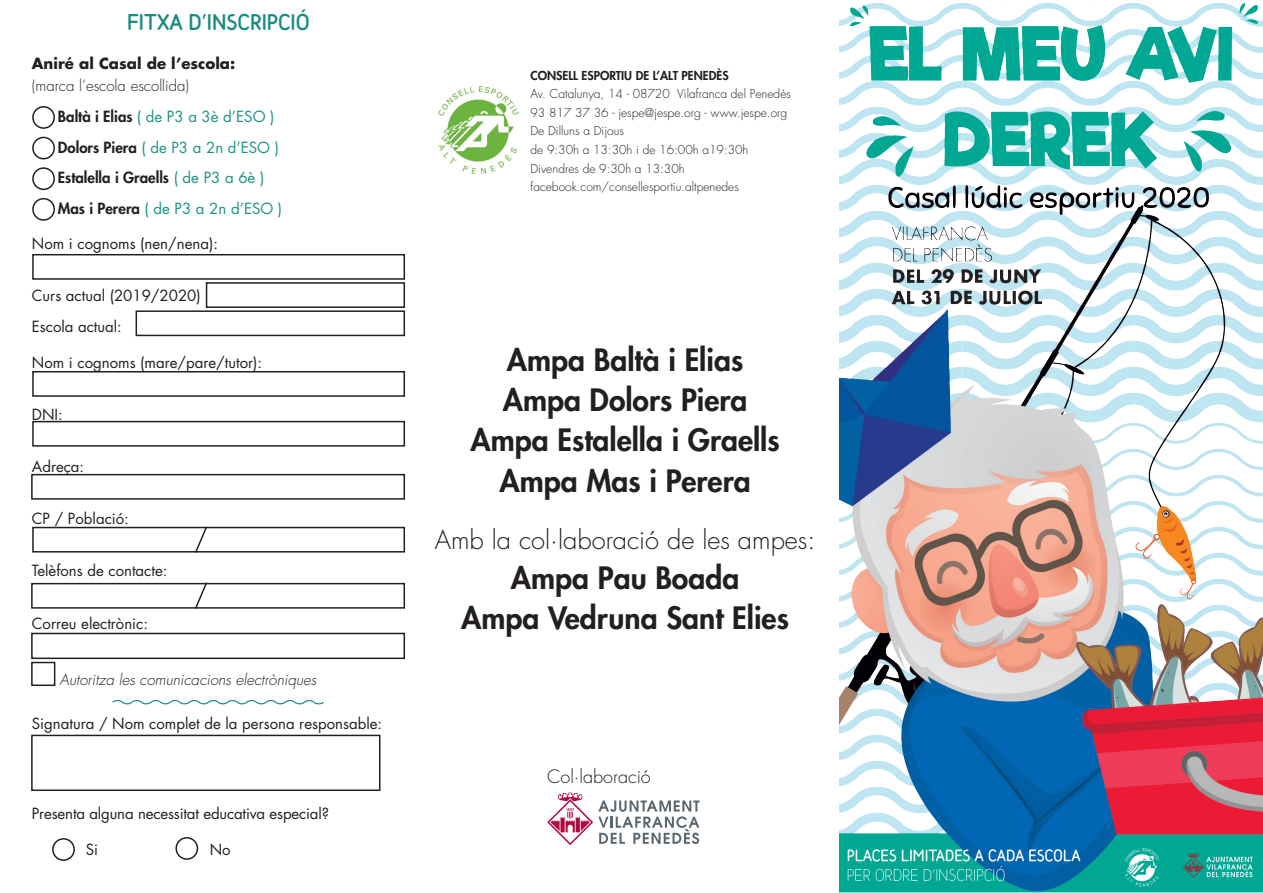
<style>
.page{position:relative;width:1263px;height:893px;background:#fff}
.page>*{position:absolute;margin:0;border:0;box-sizing:border-box;transform-origin:0 0}
.t1{font:800 30px "Futura Std";color:#231f20}
.t2{font:300 25.5px "Futura Std";color:#231f20}
.t3{font:600 22.5px "Sary Soft";color:#1b8b80}
.t4{font:300 18px "Futura Std";color:#231f20}
.t5{font:15px "Futura Std";color:#231f20}
.t6{font:15px "Futura Std";color:#1b9285}
.t7{font:italic 300 15px "Futura Std";color:#231f20}
.t8{font:800 15px "Futura Std";color:#231f20}
.t9{font:300 15px "Futura Std";color:#231f20}
.t10{font:700 15px "Futura Std";color:#231f20}
.t11{font:300 12px "Futura Std";color:#231f20}
.t12{font:800 12px "Futura Std";color:#231f20}
.s1{font-weight:800;color:#231f20}
.s2{font-weight:400;color:#1b9285}
</style>
<div class="page">
<svg style="left:547px;top:793px;width:152px;height:52px"></svg>
<img style="left:840px;top:3px;width:423px;height:890px">
<div style="left:31px;top:583px;width:374px;height:26px;border:2px solid #231f20"></div>
<div style="left:31px;top:633px;width:374px;height:26px;border:2px solid #231f20"></div>
<div style="left:31px;top:735px;width:349px;height:56px;border:2px solid #231f20"></div>
<div style="left:31px;top:474px;width:374px;height:26px;border:2px solid #231f20"></div>
<div style="left:32px;top:527px;width:373px;height:26px;border:2px solid #231f20"></div>
<div style="left:206px;top:282px;width:199px;height:26px;border:2px solid #231f20"></div>
<div style="left:136px;top:310px;width:269px;height:26px;border:2px solid #231f20"></div>
<div style="left:32px;top:371px;width:373px;height:26px;border:2px solid #231f20"></div>
<div style="left:32px;top:421px;width:373px;height:26px;border:2px solid #231f20"></div>
<div style="left:32px;top:254px;width:373px;height:26px;border:2px solid #231f20"></div>
<svg style="left:112px;top:700px;width:212px;height:5px"></svg>
<div style="left:32px;top:137px;width:23px;height:22px;border:2px solid #231f20;border-radius:50%"></div>
<div style="left:32px;top:106px;width:23px;height:23px;border:2px solid #231f20;border-radius:50%"></div>
<div style="left:32px;top:167px;width:23px;height:23px;border:2px solid #231f20;border-radius:50%"></div>
<div style="left:32px;top:198px;width:23px;height:23px;border:2px solid #231f20;border-radius:50%"></div>
<svg style="left:194px;top:526px;width:15px;height:27px"></svg>
<svg style="left:194px;top:582px;width:15px;height:27px"></svg>
<div style="left:31px;top:662px;width:24px;height:24px;border:2px solid #231f20"></div>
<img style="left:438px;top:87px;width:81px;height:87px">
<div style="left:52px;top:838px;width:23px;height:23px;border:2px solid #231f20;border-radius:50%"></div>
<div style="left:175px;top:837px;width:23px;height:23px;border:2px solid #231f20;border-radius:50%"></div>
<p class="t3" style="left:127px;top:8px;width:184px">FITXA D’INSCRIPCIÓ</p>
<p class="t10" style="left:32px;top:53px;width:205px">Aniré al Casal de l’escola:</p>
<p class="t9" style="left:32px;top:77px;width:159px">(marca l’escola escollida)</p>
<p class="t6" style="left:58px;top:107px;width:218px"><span class="s1">Baltà i Elias</span> ( de P3 a 3è d’ESO )</p>
<p class="t6" style="left:58px;top:138px;width:223px"><span class="s1">Dolors Piera</span> ( de P3 a 2n d’ESO )</p>
<p class="t8" style="left:58px;top:168px;width:208px">Estalella i Graells <span class="s2">( de P3 a 6è )</span></p>
<p class="t6" style="left:58px;top:199px;width:226px"><span class="s1">Mas i Perera</span> ( de P3 a 2n d’ESO )</p>
<p class="t5" style="left:32px;top:234px;width:188px">Nom i cognoms (nen/nena):</p>
<p class="t5" style="left:32px;top:286px;width:170px">Curs actual (2019/2020)</p>
<p class="t5" style="left:32px;top:317px;width:92px">Escola actual:</p>
<p class="t5" style="left:32px;top:353px;width:232px">Nom i cognoms (mare/pare/tutor):</p>
<p class="t5" style="left:32px;top:405px;width:32px">DNI:</p>
<p class="t5" style="left:32px;top:457px;width:54px">Adreça:</p>
<p class="t5" style="left:32px;top:509px;width:98px">CP / Població:</p>
<p class="t5" style="left:32px;top:561px;width:137px">Telèfons de contacte:</p>
<p class="t5" style="left:32px;top:614px;width:118px">Correu electrònic:</p>
<p class="t7" style="left:60px;top:671px;width:258px">Autoritza les comunicacions electròniques</p>
<p class="t5" style="left:32px;top:714px;width:352px">Signatura / Nom complet de la persona responsable:</p>
<p class="t5" style="left:32px;top:804px;width:299px">Presenta alguna necessitat educativa especial?</p>
<p class="t5" style="left:86px;top:840px;width:14px">Si</p>
<p class="t5" style="left:210px;top:840px;width:22px">No</p>
<p class="t12" style="left:530px;top:67px;width:200px">CONSELL ESPORTIU DE L’ALT PENEDÈS</p>
<p class="t11" style="left:530px;top:87px;width:262px">Av. Catalunya, 14 - 08720 Vilafranca del Penedès</p>
<p class="t11" style="left:530px;top:105px;width:258px">93 817 37 36 - jespe@jespe.org - www.jespe.org</p>
<p class="t11" style="left:530px;top:124px;width:95px">De Dilluns a Dijous</p>
<p class="t11" style="left:530px;top:142px;width:219px">de 9:30h a 13:30h i de 16:00h a19:30h</p>
<p class="t11" style="left:530px;top:161px;width:156px">Divendres de 9:30h a 13:30h</p>
<p class="t11" style="left:530px;top:180px;width:210px">facebook.com/consellesportiu.altpenedes</p>
<p class="t1" style="left:507px;top:341px;width:238px">Ampa Baltà i Elias</p>
<p class="t1" style="left:503px;top:381px;width:246px">Ampa Dolors Piera</p>
<p class="t1" style="left:470px;top:421px;width:311px">Ampa Estalella i Graells</p>
<p class="t1" style="left:500px;top:461px;width:253px">Ampa Mas i Perera</p>
<p class="t2" style="left:435px;top:524px;width:382px">Amb la col·laboració de les ampes:</p>
<p class="t1" style="left:511px;top:559px;width:230px">Ampa Pau Boada</p>
<p class="t1" style="left:461px;top:599px;width:329px">Ampa Vedruna Sant Elies</p>
<p class="t4" style="left:547px;top:766px;width:105px">Col·laboració</p>
</div>
